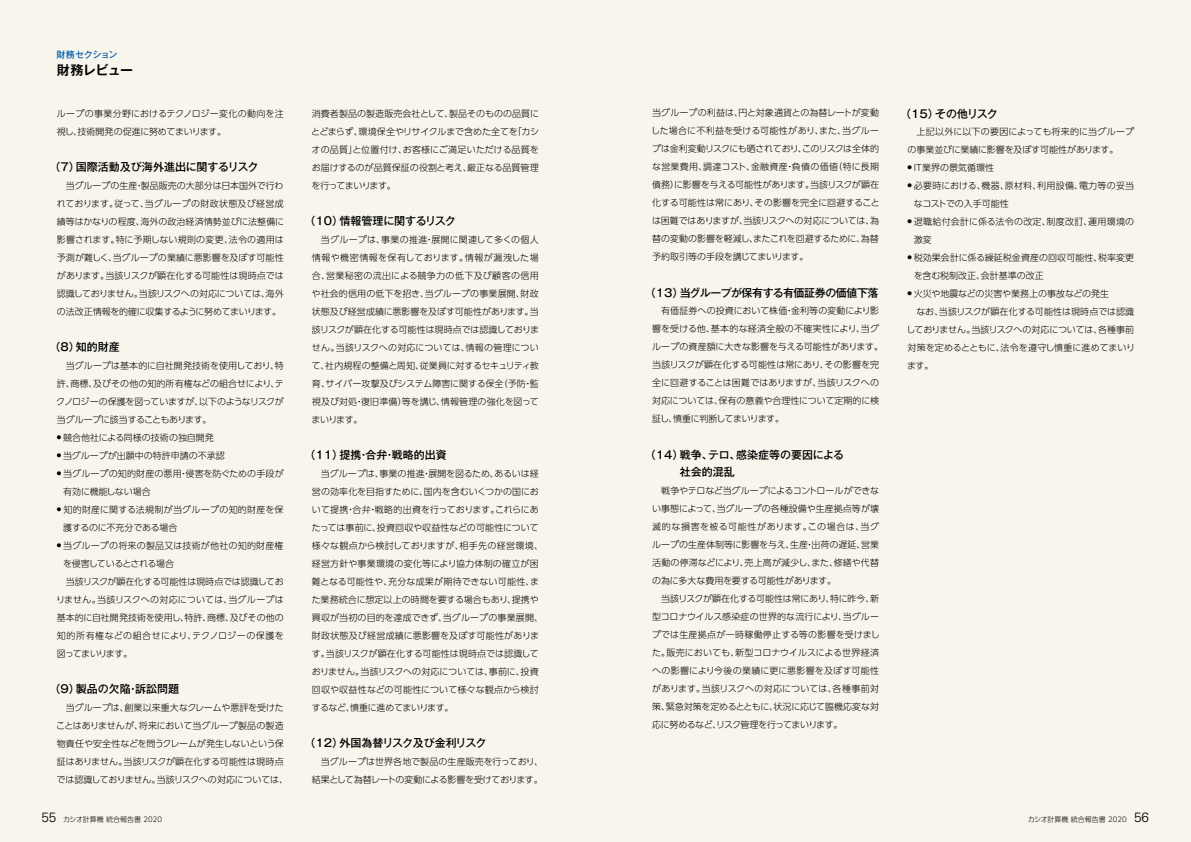
<style>
.page{position:relative;width:1191px;height:842px;background:#f8f6ec}
.page>*{position:absolute;margin:0;border:0;box-sizing:border-box;transform-origin:0 0}
.t1{font:700 13px "Gothic MB101 Pro De";letter-spacing:-.035em;color:#000}
.t2{font:500 11px/16.5px "Gothic MB101 Pro";color:#000}
.t3{font:500 11px "Gothic MB101 Pro";letter-spacing:-.04em;color:#000}
.t4{font:500 11px "Gothic MB101 Pro";letter-spacing:-.025em;color:#000}
.t5{font:500 11px "Gothic MB101 Pro";letter-spacing:-.045em;color:#000}
.t6{font:300 9px/18px "UD Shin Go Pro";color:#000}
.t7{font:300 9px/18px "UD Shin Go Pro";letter-spacing:.025em;color:#000}
.t8{font:300 9px "UD Shin Go Pro";letter-spacing:-.025em;color:#000}
.t9{font:300 9px "UD Shin Go Pro";letter-spacing:.02em;color:#000}
.t10{font:300 9px "UD Shin Go Pro";letter-spacing:.065em;color:#000}
.t11{font:300 9px "UD Shin Go Pro";letter-spacing:-.045em;color:#000}
.t12{font:300 9px "UD Shin Go Pro";letter-spacing:-.09em;color:#000}
.t13{font:500 9px "Gothic MB101 Pro";letter-spacing:-.04em;color:#005bac}
.t14{font:300 7px "UD Shin Go Pro";color:#000}
.s1{font-family:"Univers LT Std";font-size:13.5px}
</style>
<div class="page">
<p class="t13" style="left:56px;top:47px;width:63px">財務セクション</p>
<h1 class="t1" style="left:57px;top:60px;width:78px">財務レビュー</h1>
<p class="t6" style="left:57px;top:104px;width:228px">ループの事業分野におけるテクノロジー変化の動向を注視し、技術開発の促進に努めてまいります。</p>
<p class="t2" style="left:49px;top:157px;width:211px">（7）国際活動及び海外進出に関するリスク</p>
<p class="t6" style="left:57px;top:176px;width:229px;text-align:justify;text-indent:9px">当グループの生産・製品販売の大部分は日本国外で行われております。従って、当グループの財政状態及び経営成績等はかなりの程度、海外の政治経済情勢並びに法整備に影響されます。特に予期しない規則の変更、法令の適用は予測が難しく、当グループの業績に悪影響を及ぼす可能性があります。当該リスクが顕在化する可能性は現時点では認識しておりません。当該リスクへの対応については、海外の法改正情報を的確に収集するように努めてまいります。</p>
<p class="t2" style="left:49px;top:338px;width:72px">（8）知的財産</p>
<p class="t6" style="left:56px;top:356px;width:229px;text-align:justify;text-indent:10px">当グループは基本的に自社開発技術を使用しており、特許、商標、及びその他の知的所有権などの組合せにより、テクノロジーの保護を図っていますが、以下のようなリスクが当グループに該当することもあります。</p>
<p class="t6" style="left:57px;top:428px;width:158px"><sup>●</sup> 競合他社による同様の技術の独自開発</p>
<p class="t6" style="left:57px;top:446px;width:170px"><sup>●</sup> 当グループが出願中の特許申請の不承認</p>
<p class="t6" style="left:63px;top:464px;width:222px;text-indent:-7px"><sup>●</sup> 当グループの知的財産の悪用・侵害を防ぐための手段が有効に機能しない場合</p>
<p class="t6" style="left:63px;top:500px;width:222px;text-indent:-7px"><sup>●</sup> 知的財産に関する法規制が当グループの知的財産を保護するのに不充分である場合</p>
<p class="t7" style="left:57px;top:536px;width:228px"><sup>●</sup> 当グループの将来の製品又は技術が他社の知的財産権</p>
<p class="t11" style="left:63px;top:556px;width:113px">を侵害しているとされる場合</p>
<p class="t6" style="left:66px;top:572px;width:219px">当該リスクが顕在化する可能性は現時点では認識してお</p>
<p class="t9" style="left:56px;top:592px;width:229px">りません。当該リスクへの対応については、当グループは</p>
<p class="t6" style="left:57px;top:608px;width:228px">基本的に自社開発技術を使用し、特許、商標、及びその他の</p>
<p class="t10" style="left:57px;top:628px;width:229px">知的所有権などの組合せにより、テクノロジーの保護を</p>
<p class="t12" style="left:57px;top:646px;width:77px">図ってまいります。</p>
<p class="t2" style="left:49px;top:679px;width:131px">（9）製品の欠陥・訴訟問題</p>
<p class="t6" style="left:56px;top:698px;width:233px;text-align:center">当グループは、創業以来重大なクレームや悪評を受けた<br>ことはありませんが、将来において当グループ製品の製造物責任や安全性などを問うクレームが発生しないという保証はありません。当該リスクが顕在化する可能性は現時点では認識しておりません。当該リスクへの対応については、</p>
<p class="t6" style="left:311px;top:104px;width:229px;text-align:justify">消費者製品の製造販売会社として、製品そのものの品質にとどまらず、環境保全やリサイクルまで含めた全てを「カシオの品質」と位置付け、お客様にご満足いただける品質をお届けするのが品質保証の役割と考え、厳正なる品質管理を行ってまいります。</p>
<p class="t2" style="left:304px;top:211px;width:153px">（10）情報管理に関するリスク</p>
<p class="t6" style="left:311px;top:230px;width:229px;text-align:justify;text-indent:9px">当グループは、事業の推進・展開に関連して多くの個人情報や機密情報を保有しております。情報が漏洩した場合、営業秘密の流出による競争力の低下及び顧客の信用や社会的信用の低下を招き、当グループの事業展開、財政状態及び経営成績に悪影響を及ぼす可能性があります。当該リスクが顕在化する可能性は現時点では認識しておりません。当該リスクへの対応については、情報の管理について、社内規程の整備と周知、従業員に対するセキュリティ教育、サイバー攻撃及びシステム障害に関する保全（予防・監視及び対処・復旧準備）等を講じ、情報管理の強化を図ってまいります。</p>
<p class="t2" style="left:304px;top:445px;width:144px">（11）提携・合弁・戦略的出資</p>
<p class="t6" style="left:312px;top:464px;width:233px;text-indent:9px">当グループは、事業の推進・展開を図るため、あるいは経営の効率化を目指すために、国内を含むいくつかの国において提携・合弁・戦略的出資を行っております。これらにあたっては事前に、投資回収や収益性などの可能性について様々な観点から検討しておりますが、相手先の経営環境、経営方針や事業環境の変化等により協力体制の確立が困難となる可能性や、充分な成果が期待できない可能性、また業務統合に想定以上の時間を要する場合もあり、提携や買収が当初の目的を達成できず、当グループの事業展開、財政状態及び経営成績に悪影響を及ぼす可能性があります。当該リスクが顕在化する可能性は現時点では認識しておりません。当該リスクへの対応については、事前に、投資回収や収益性などの可能性について様々な観点から検討するなど、慎重に進めてまいります。</p>
<p class="t4" style="left:304px;top:734px;width:183px">（12）外国為替リスク及び金利リスク</p>
<p class="t6" style="left:312px;top:752px;width:233px;text-align:right">当グループは世界各地で製品の生産販売を行っており、結果として為替レートの変動による影響を受けております。</p>
<p class="t6" style="left:651px;top:104px;width:230px;text-align:justify">当グループの利益は、円と対象通貨との為替レートが変動した場合に不利益を受ける可能性があり、また、当グループは金利変動リスクにも晒されており、このリスクは全体的な営業費用、調達コスト、金融資産・負債の価値（特に長期債務）に影響を与える可能性があります。当該リスクが顕在化する可能性は常にあり、その影響を完全に回避することは困難ではありますが、当該リスクへの対応については、為替の変動の影響を軽減し、またこれを回避するために、為替予約取引等の手段を講じてまいります。</p>
<p class="t3" style="left:645px;top:284px;width:235px">（13）当グループが保有する有価証券の価値下落</p>
<p class="t6" style="left:652px;top:302px;width:232px;text-indent:9px">有価証券への投資において株価・金利等の変動により影響を受ける他、基本的な経済全般の不確実性により、当グループの資産額に大きな影響を与える可能性があります。当該リスクが顕在化する可能性は常にあり、その影響を完全に回避することは困難ではありますが、当該リスクへの対応については、保有の意義や合理性について定期的に検証し、慎重に判断してまいります。</p>
<p class="t2" style="left:679px;top:446px;width:166px;text-indent:-35px">（14）戦争、テロ、感染症等の要因による社会的混乱</p>
<p class="t6" style="left:652px;top:482px;width:228px;text-align:justify;text-indent:9px">戦争やテロなど当グループによるコントロールができない事態によって、当グループの各種設備や生産拠点等が壊滅的な損害を被る可能性があります。この場合は、当グループの生産体制等に影響を与え、生産・出荷の遅延、営業活動の停滞などにより、売上高が減少し、また、修繕や代替の為に多大な費用を要する可能性があります。</p>
<p class="t6" style="left:652px;top:590px;width:229px;text-align:justify;text-indent:9px">当該リスクが顕在化する可能性は常にあり、特に昨今、新型コロナウイルス感染症の世界的な流行により、当グループでは生産拠点が一時稼働停止する等の影響を受けました。販売においても、新型コロナウイルスによる世界経済への影響により今後の業績に更に悪影響を及ぼす可能性があります。当該リスクへの対応については、各種事前対策、緊急対策を定めるとともに、状況に応じて臨機応変な対応に努めるなど、リスク管理を行ってまいります。</p>
<p class="t5" style="left:900px;top:105px;width:99px">（15）その他リスク</p>
<p class="t6" style="left:907px;top:122px;width:228px;text-indent:9px">上記以外に以下の要因によっても将来的に当グループの事業並びに業績に影響を及ぼす可能性があります。</p>
<p class="t6" style="left:907px;top:158px;width:88px"><sup>●</sup>ＩＴ業界の景気循環性</p>
<p class="t6" style="left:914px;top:176px;width:222px;text-indent:-6px"><sup>●</sup> 必要時における、機器、原材料、利用設備、電力等の妥当なコストでの入手可能性</p>
<p class="t7" style="left:914px;top:212px;width:222px;text-indent:-7px"><sup>●</sup> 退職給付会計に係る法令の改定、制度改訂、運用環境の激変</p>
<p class="t6" style="left:913px;top:248px;width:222px;text-indent:-6px"><sup>●</sup> 税効果会計に係る繰延税金資産の回収可能性、税率変更を含む税制改正、会計基準の改正</p>
<p class="t6" style="left:907px;top:284px;width:203px"><sup>●</sup> 火災や地震などの災害や業務上の事故などの発生</p>
<p class="t6" style="left:916px;top:302px;width:219px">なお、当該リスクが顕在化する可能性は現時点では認識</p>
<p class="t8" style="left:906px;top:322px;width:229px">しておりません。当該リスクへの対応については、各種事前</p>
<p class="t6" style="left:907px;top:338px;width:229px">対策を定めるとともに、法令を遵守し慎重に進めてまいり</p>
<p class="t6" style="left:907px;top:356px;width:28px">ます。</p>
<p class="t14" style="left:42px;top:814px;width:129px"><span class="s1">55</span>　カシオ計算機 統合報告書 2020　</p>
<p class="t14" style="left:1021px;top:814px;width:129px">　カシオ計算機 統合報告書 2020　<span class="s1">56</span></p>
</div>
